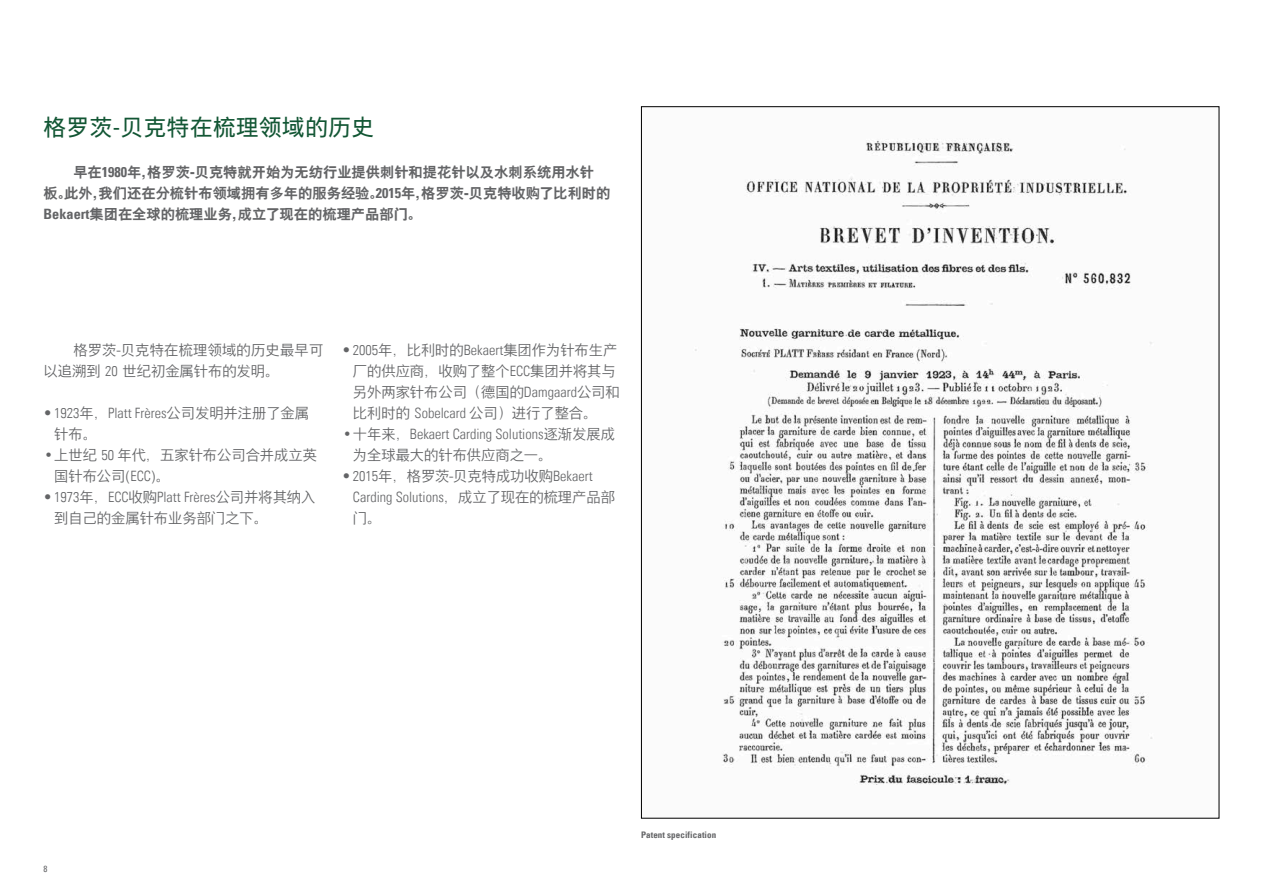
<style>
.page{position:relative;width:1263px;height:893px;background:#fff}
.page>*{position:absolute;margin:0;border:0;box-sizing:border-box;transform-origin:0 0}
.t1{font:22.5px "Nimbus Sans Global";letter-spacing:.025em;color:#125634}
.t2{font:300 14.25px/21px "Nimbus Sans Global";color:#636466}
.t3{font:14.25px "Univers Com 47 Light Cond";color:#636466}
.t4{font:700 14.25px/21px "Nimbus Sans Global";color:#636466}
.t5{font:9px "Univers Com 67 Bold Cond";letter-spacing:.01em;color:#636466}
.t6{font:condensed 9px "Univers Com 57";color:#636466}
.s1{font-family:"Univers Com 67 Bold Cond";font-weight:400}
.s2{font-family:"Univers Com 47 Light Cond";font-weight:400}
.s3{font-family:"Nimbus Sans Global";font-weight:300}
</style>
<div class="page">
<img style="left:695px;top:138px;width:458px;height:647px">
<h1 class="t1" style="left:44px;top:114px;width:332px">格罗茨-贝克特在梳理领域的历史</h1>
<p class="t4" style="left:44px;top:161px;width:568px;text-indent:30px">早在<span class="s1">1980</span>年，格罗茨-贝克特就开始为无纺行业提供刺针和提花针以及水刺系统用水针板。此外，我们还在分梳针布领域拥有多年的服务经验。<span class="s1">2015</span>年，格罗茨-贝克特收购了比利时的<br><span class="s1">Bekaert</span>集团在全球的梳理业务，成立了现在的梳理产品部门。</p>
<p class="t2" style="left:44px;top:340px;width:281px;text-indent:30px">格罗茨-贝克特在梳理领域的历史最早可以追溯到 <span class="s2">20</span> 世纪初金属针布的发明。</p>
<p class="t3" style="left:44px;top:405px;width:267px">•1923<span class="s3">年，</span>Platt Frères<span class="s3">公司发明并注册了金属</span></p>
<p class="t2" style="left:54px;top:424px;width:44px">针布。</p>
<p class="t2" style="left:54px;top:445px;width:264px;text-indent:-11px">•上世纪 <span class="s2">50</span> 年代，五家针布公司合并成立英国针布公司(<span class="s2">ECC</span>)。</p>
<p class="t3" style="left:44px;top:489px;width:273px">•1973<span class="s3">年，</span>ECC<span class="s3">收购</span>Platt Frères<span class="s3">公司并将其纳入</span></p>
<p class="t2" style="left:54px;top:508px;width:215px">到自己的金属针布业务部门之下。</p>
<p class="t2" style="left:353px;top:340px;width:268px;text-indent:-11px"><span class="s2">•2005</span>年，比利时的<span class="s2">Bekaert</span>集团作为针布生产厂的供应商，收购了整个<span class="s2">ECC</span>集团并将其与另外两家针布公司（德国的<span class="s2">Damgaard</span>公司和比利时的 <span class="s2">Sobelcard</span> 公司）进行了整合。</p>
<p class="t3" style="left:342px;top:426px;width:274px"><span class="s3">•十年来，</span>Bekaert Carding Solutions<span class="s3">逐渐发展成</span></p>
<p class="t2" style="left:353px;top:445px;width:201px">为全球最大的针布供应商之一。</p>
<p class="t2" style="left:342px;top:466px;width:252px"><span class="s2">•2015</span>年，格罗茨-贝克特成功收购<span class="s2">Bekaert</span></p>
<p class="t3" style="left:353px;top:489px;width:263px">Carding Solutions<span class="s3">，成立了现在的梳理产品部</span></p>
<p class="t2" style="left:353px;top:508px;width:30px">门。</p>
<p class="t6" style="left:44px;top:863px;width:5px">8</p>
<p class="t5" style="left:641px;top:830px;width:77px">Patent specification</p>
</div>
